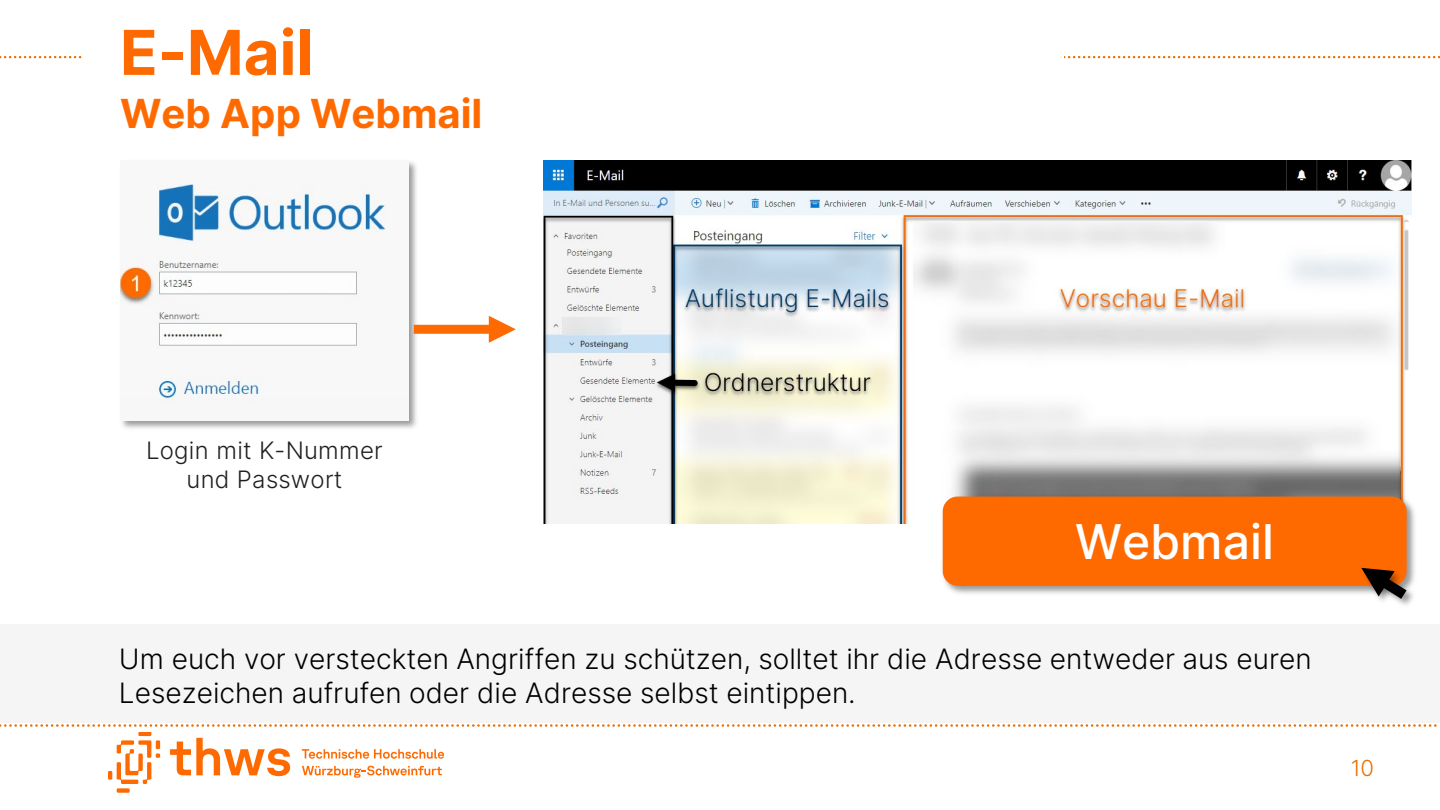
<style>
.page{position:relative;width:1440px;height:810px;background:#fff}
.page>*{position:absolute;margin:0;border:0;box-sizing:border-box;transform-origin:0 0}
.t1{font:700 62px "Inter";color:#ff6a00}
.t2{font:500 48px "Inter";color:#fff}
.t3{font:700 40px "Inter";color:#ff6a00}
.t4{font:300 28px/33.6px "Inter";color:#000}
.t5{font:300 24px/28.8px "Inter";letter-spacing:.01em;color:#231f20;text-align:center}
.t6{font:300 22px "Inter";color:#ed6e00}
</style>
<div class="page">
<svg style="left:170px;top:738px;width:120px;height:38px"></svg>
<hr style="left:138px;top:732px;width:13px;height:4px;background:#ff6a00">
<div style="left:117px;top:788px;width:13px;height:5px;background:#ff6a00"></div>
<svg style="left:108px;top:740px;width:52px;height:44px"></svg>
<svg style="left:302px;top:749px;width:142px;height:10px"></svg>
<svg style="left:302px;top:766px;width:140px;height:12px"></svg>
<svg style="left:0;top:56px;width:82px;height:2px"></svg>
<svg style="left:1064px;top:56px;width:376px;height:2px"></svg>
<svg style="left:0;top:724px;width:1437px;height:3px"></svg>
<img style="left:543px;top:161px;width:869px;height:363px">
<div style="left:0;top:624px;width:1440px;height:98px;background:#f5f5f5"></div>
<img style="left:122px;top:162px;width:299px;height:267px">
<img style="left:120px;top:162px;width:288px;height:259px">
<div style="left:414px;top:325px;width:79px;height:9px;background:#ff6a00"></div>
<svg style="left:489px;top:316px;width:27px;height:27px"></svg>
<img style="left:939px;top:492px;width:476px;height:102px">
<img style="left:1042px;top:494px;width:274px;height:100px">
<div style="left:943px;top:497px;width:464px;height:89px;background:#ff6a00;border-radius:15px"></div>
<img style="left:1327px;top:534px;width:88px;height:60px">
<svg style="left:1361px;top:567px;width:54px;height:38px"></svg>
<h2 class="t1" style="left:120px;top:7px;width:195px">E-Mail</h2>
<h2 class="t3" style="left:120px;top:85px;width:364px">Web App Webmail</h2>
<p class="t5" style="left:146px;top:435px;width:238px">Login mit K-Nummer und Passwort</p>
<p class="t2" style="left:1075px;top:506px;width:200px">Webmail</p>
<p class="t4" style="left:119px;top:641px;width:1194px">Um euch vor versteckten Angriffen zu schützen, solltet ihr die Adresse entweder aus euren<br>Lesezeichen aufrufen oder die Adresse selbst eintippen.</p>
<p class="t6" style="left:1351px;top:752px;width:25px">10</p>
</div>
